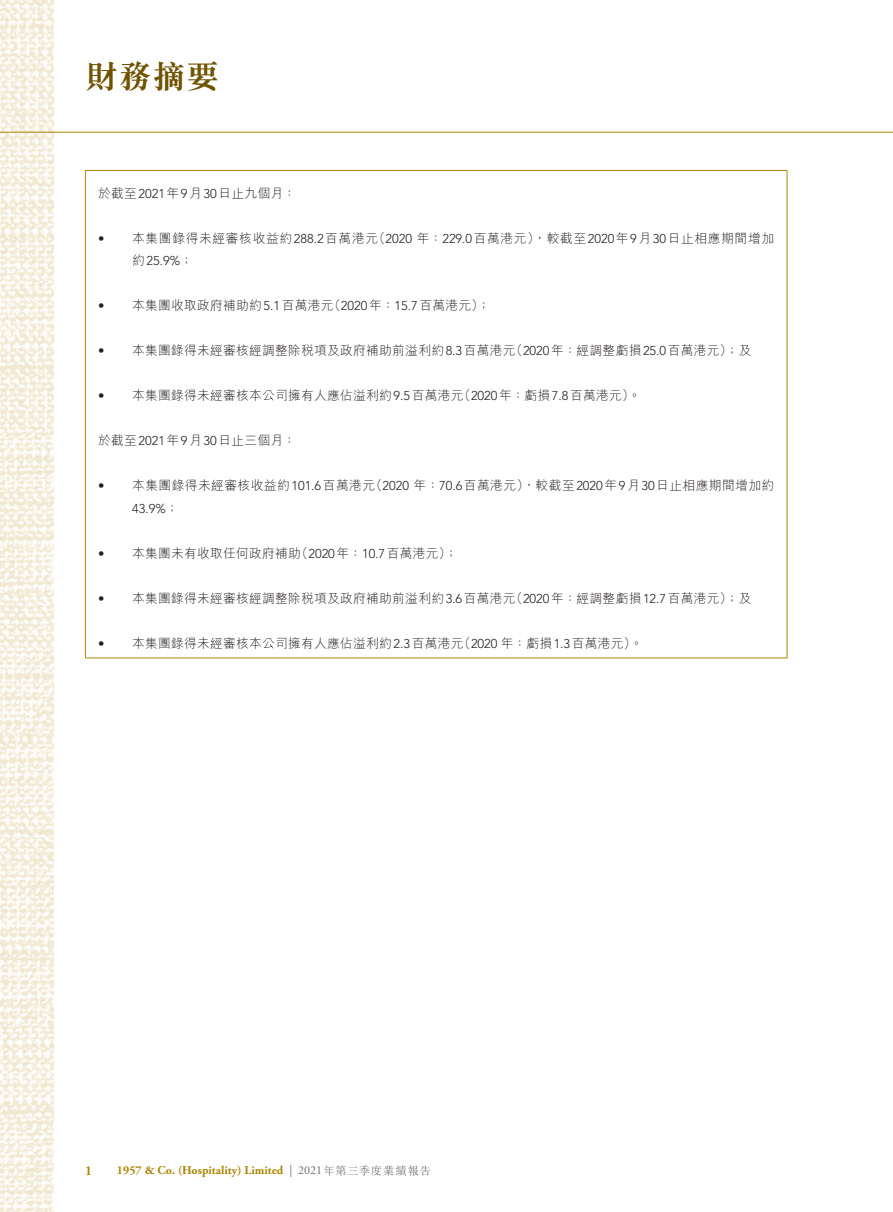
<style>
.page{position:relative;width:893px;height:1212px;background:#fff}
.page>*{position:absolute;margin:0;border:0;box-sizing:border-box;transform-origin:0 0}
.t1{font:700 33px "M Sung HK";color:#6f5300}
.t2{font:700 13.5px "Adobe Garamond Pro";color:#ad8504}
._00_txt{font:300 12.75px "M Hei HK";letter-spacing:.02em;color:#231f20}
._00_txt-2{font:300 12.75px "M Hei HK";letter-spacing:.05em;color:#231f20}
._00_txt-3{font:300 12.75px "Avenir LT Std";color:#231f20}
.t3{font:700 12px "Adobe Garamond Pro";color:#ad8504}
.t4{font:12px "Adobe Garamond Pro";color:#6c6d70}
.t5{font:300 11.25px "M Sung HK";letter-spacing:.065em;color:#6c6d70}
.s1{font-family:"Avenir LT Std"}
.s2{font-family:"M Hei HK"}
.s3{font-family:"Adobe Garamond Pro";font-weight:400;font-size:12px}
</style>
<div class="page">
<img style="left:0;top:0;width:53px;height:1212px">
<hr style="left:0;top:132px;width:893px;height:1px;background:#ad8504">
<hr style="left:85px;top:170px;width:702px;height:1px;background:#ad8504">
<hr style="left:85px;top:171px;width:1px;height:486px;background:#ad8504">
<hr style="left:787px;top:171px;width:1px;height:486px;background:#ad8504">
<hr style="left:85px;top:657px;width:702px;height:1px;background:#ad8504">
<p class="t1" style="left:85px;top:61px;width:135px">財務摘要</p>
<p class="_00_txt" style="left:98px;top:187px;width:199px">於截至<span class="s1">2021</span>年<span class="s1">9</span>月<span class="s1">30</span>日止九個月：</p>
<p class="_00_txt-3" style="left:98px;top:231px;width:8px">•</p>
<p class="_00_txt-2" style="left:373px;top:232px;width:403px">（<span class="s1">2020</span> 年：<span class="s1">229.0</span>百萬港元，）較截至<span class="s1">2020</span>年<span class="s1">9</span>月<span class="s1">30</span>日止相應期間增加</p>
<p class="_00_txt-2" style="left:132px;top:232px;width:247px">本集團錄得未經審核收益約<span class="s1">288.2</span>百萬港元</p>
<p class="_00_txt-3" style="left:132px;top:253px;width:62px"><span class="s2">約</span>25.9%<span class="s2">;</span></p>
<p class="_00_txt-3" style="left:98px;top:298px;width:8px">•</p>
<p class="_00_txt" style="left:328px;top:299px;width:164px">（<span class="s1">2020</span>年：<span class="s1">15.7</span>百萬港元 ;(</p>
<p class="_00_txt" style="left:132px;top:299px;width:203px">本集團收取政府補助約<span class="s1">5.1</span>百萬港元</p>
<p class="_00_txt-3" style="left:98px;top:343px;width:8px">•</p>
<p class="_00_txt" style="left:510px;top:344px;width:243px">（<span class="s1">2020</span>年：經調整虧損<span class="s1">25.0</span>百萬港元）；及</p>
<p class="_00_txt" style="left:132px;top:344px;width:385px">本集團錄得未經審核經調整除稅項及政府補助前溢利約<span class="s1">8.3</span>百萬港元</p>
<p class="_00_txt" style="left:132px;top:389px;width:333px">本集團錄得未經審核本公司擁有人應佔溢利約<span class="s1">9.5</span>百萬港元</p>
<p class="_00_txt" style="left:458px;top:389px;width:184px">（<span class="s1">2020</span>年：虧損<span class="s1">7.8</span>百萬港元。(</p>
<p class="_00_txt-3" style="left:98px;top:388px;width:8px">•</p>
<p class="_00_txt" style="left:98px;top:434px;width:199px">於截至<span class="s1">2021</span>年<span class="s1">9</span>月<span class="s1">30</span>日止三個月：</p>
<p class="_00_txt-3" style="left:98px;top:478px;width:8px">•</p>
<p class="_00_txt" style="left:370px;top:479px;width:406px">（<span class="s1">2020</span> 年：<span class="s1">70.6</span>百萬港元，）較截至<span class="s1">2020</span>年<span class="s1">9</span>月<span class="s1">30</span>日止相應期間增加約</p>
<p class="_00_txt" style="left:132px;top:479px;width:244px">本集團錄得未經審核收益約<span class="s1">101.6</span>百萬港元</p>
<p class="_00_txt-3" style="left:132px;top:501px;width:48px">43.9%<span class="s2">;</span></p>
<p class="_00_txt-3" style="left:98px;top:546px;width:8px">•</p>
<p class="_00_txt" style="left:296px;top:547px;width:164px">（<span class="s1">2020</span>年：<span class="s1">10.7</span>百萬港元 ;(</p>
<p class="_00_txt" style="left:132px;top:547px;width:170px">本集團未有收取任何政府補助</p>
<p class="_00_txt-3" style="left:98px;top:591px;width:8px">•</p>
<p class="_00_txt" style="left:510px;top:592px;width:243px">（<span class="s1">2020</span>年：經調整虧損<span class="s1">12.7</span>百萬港元）；及</p>
<p class="_00_txt" style="left:132px;top:592px;width:385px">本集團錄得未經審核經調整除稅項及政府補助前溢利約<span class="s1">3.6</span>百萬港元</p>
<p class="_00_txt-3" style="left:98px;top:636px;width:8px">•</p>
<p class="_00_txt" style="left:132px;top:637px;width:333px">本集團錄得未經審核本公司擁有人應佔溢利約<span class="s1">2.3</span>百萬港元</p>
<p class="_00_txt" style="left:458px;top:637px;width:186px">（<span class="s1">2020</span> 年：虧損<span class="s1">1.3</span>百萬港元。(</p>
<p class="t2" style="left:85px;top:1163px;width:9px">1</p>
<p class="t5" style="left:298px;top:1162px;width:134px"><span class="s3">2021</span>年第三季度業績報告</p>
<p class="t4" style="left:289px;top:1163px;width:4px">|</p>
<p class="t3" style="left:117px;top:1163px;width:168px">1957 &amp; Co (. Hospitality) Limited</p>
</div>
